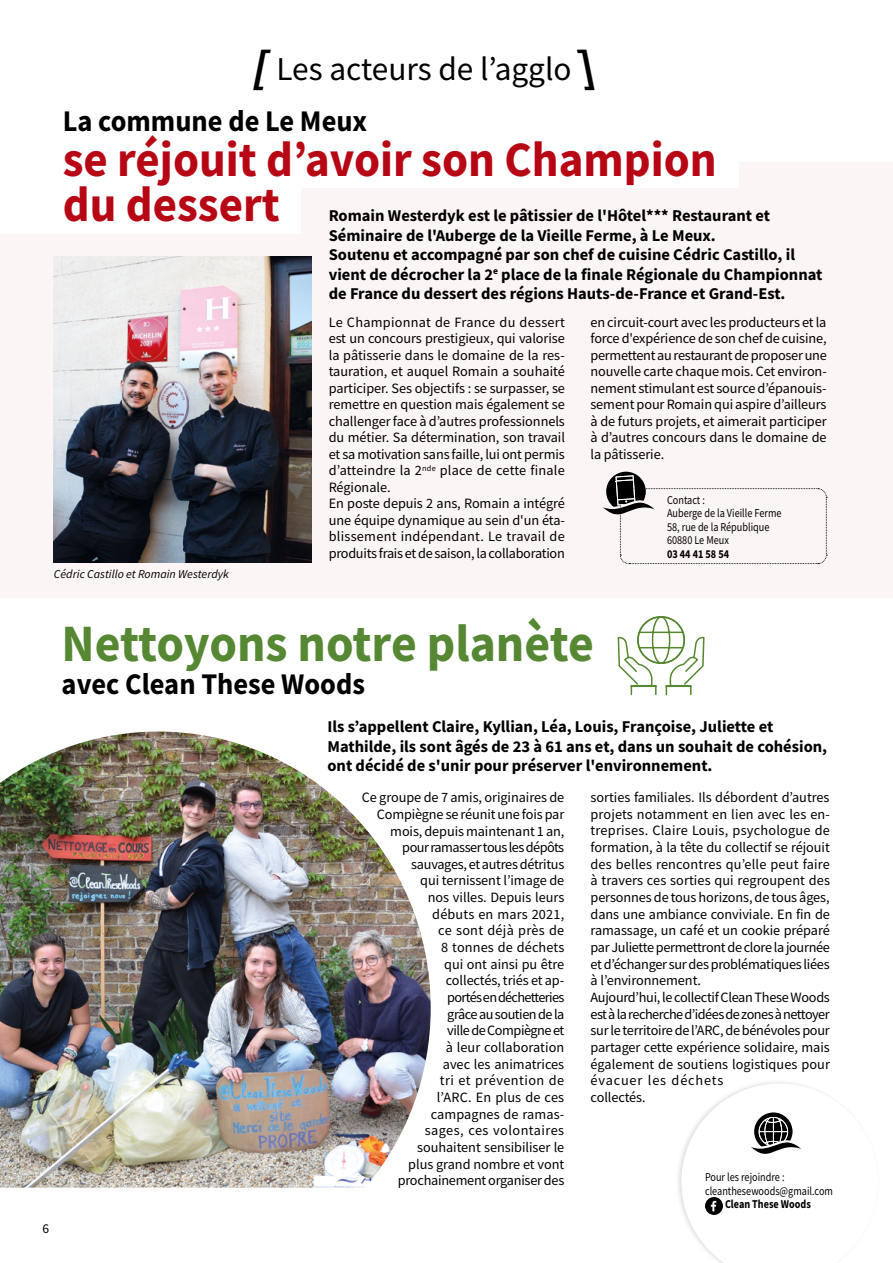
<style>
.page{position:relative;width:893px;height:1263px;background:#fff}
.page>*{position:absolute;margin:0;border:0;box-sizing:border-box;transform-origin:0 0}
.t1{font:700 52.5px "Source Sans Pro";letter-spacing:-.005em;color:#568833;scale:.95 1}
.t2{font:700 49.5px/45px "Source Sans Pro";color:#b70714;scale:.95 1}
.t3{font:33.3px "Source Sans Pro";color:#000}
.t4{font:700 30px "Source Sans Pro";color:#000;scale:.95 1}
.t5{font:700 16.5px/19.5px "Source Sans Pro";color:#000}
.t6{font:14.25px/16.6px "Source Sans Pro";letter-spacing:-.005em;color:#000}
.t7{font:13.5px "Source Sans Pro";color:#000}
.t8{font:12px/13.5px "Source Sans Pro";color:#000;scale:.85 1}
.t9{font:italic 12px "Source Sans Pro";color:#000}
.t10{font:700 12px "Source Sans Pro";color:#000;scale:.85 1}
.s1{font-weight:700;font-style:italic;font-size:47.1px}
</style>
<div class="page">
<div style="left:0;top:163px;width:893px;height:435px;background:#fcf5f5"></div>
<img style="left:54px;top:256px;width:258px;height:306px">
<img style="left:0;top:731px;width:431px;height:457px">
<svg style="left:681px;top:1083px;width:141px;height:180px"></svg>
<svg style="left:617px;top:616px;width:88px;height:71px"></svg>
<div style="left:637px;top:616px;width:48px;height:48px;border:2px solid #568833;border-radius:50%"></div>
<div style="left:57px;top:148px;width:681px;height:40px;background:#fff"></div>
<div style="left:0;top:144px;width:301px;height:90px;background:#fff"></div>
<svg style="left:603px;top:472px;width:224px;height:92px"></svg>
<h3 class="t3" style="left:254px;top:48px;width:319px"><span class="s1">[</span> Les acteurs de l’agglo</h3>
<h3 class="t4" style="left:63px;top:101px;width:322px">La commune de Le Meux</h3>
<h2 class="t2" style="left:63px;top:136px;width:690px">se réjouit d’avoir son Champion du dessert</h2>
<p class="t5" style="left:329px;top:206px;width:495px">Romain Westerdyk est le pâtissier de l'Hôtel*** Restaurant et Séminaire de l'Auberge de la Vieille Ferme, à Le Meux.<br>Soutenu et accompagné par son chef de cuisine Cédric Castillo, il vient de décrocher la 2<sup>e</sup> place de la finale Régionale du Championnat de France du dessert des régions Hauts-de-France et Grand-Est.</p>
<p class="t6" style="left:329px;top:314px;width:238px">Le Championnat de France du dessert est un concours prestigieux, qui valorise la pâtisserie dans le domaine de la res&shy;tauration, et auquel Romain a souhaité participer. Ses objectifs : se surpasser, se remettre en question mais également se challenger face à d’autres professionnels du métier. Sa détermination, son travail et sa motivation sans faille, lui ont permis d’atteindre la 2<sup>nde</sup> place de cette finale Régionale.<br>En poste depuis 2 ans, Romain a intégré une équipe dynamique au sein d'un éta&shy;blissement indépendant. Le travail de produits frais et de saison, la collaboration</p>
<p class="t6" style="left:590px;top:314px;width:238px;text-align:justify">en circuit-court avec les producteurs et la force d'expérience de son chef de cuisine, permettent au restaurant de proposer une nouvelle carte chaque mois. Cet environ&shy;nement stimulant est source d’épanouis&shy;sement pour Romain qui aspire d’ailleurs à de futurs projets, et aimerait participer à d’autres concours dans le domaine de la pâtisserie.</p>
<p class="t8" style="left:667px;top:493px;width:136px">Contact :<br>Auberge de la Vieille Ferme<br>58, rue de la République<br>60880 Le Meux</p>
<p class="t10" style="left:667px;top:545px;width:74px">03 44 41 58 54</p>
<p class="t9" style="left:54px;top:566px;width:176px">Cédric Castillo et Romain Westerdyk</p>
<h1 class="t1" style="left:62px;top:608px;width:562px">Nettoyons notre planète</h1>
<h3 class="t4" style="left:62px;top:664px;width:321px">avec Clean These Woods</h3>
<p class="t5" style="left:327px;top:717px;width:501px">Ils s’appellent Claire, Kyllian, Léa, Louis, Françoise, Juliette et<br>Mathilde, ils sont âgés de 23 à 61 ans et, dans un souhait de cohésion, ont décidé de s'unir pour préserver l'environnement.</p>
<p class="t7" style="left:43px;top:1219px;width:8px">6</p>
<p class="t6" style="left:362px;top:789px;width:204px;text-align:right">Ce groupe de 7 amis, originaires de<br>Compiègne se réunit une fois par mois, depuis maintenant 1 an, pour ramasser tous les dépôts sauvages, et autres détritus<br>qui ternissent l’image de<br>nos villes. Depuis leurs<br>débuts en mars 2021,<br>ce sont déjà près de<br>8 tonnes de déchets<br>qui ont ainsi pu être<br>collectés, triés et ap-<br>portés en déchetteries<br>grâce au soutien de la<br>ville de Compiègne et<br>à leur collaboration<br>avec les animatrices<br>tri et prévention de<br>l’ARC. En plus de ces<br>campagnes de ramas-<br>sages, ces volontaires souhaitent sensibiliser le<br>plus grand nombre et vont prochainement organiser des</p>
<p class="t6" style="left:591px;top:789px;width:241px">sorties familiales. Ils débordent d’autres projets notamment en lien avec les en&shy;treprises. Claire Louis, psychologue de formation, à la tête du collectif se réjouit des belles rencontres qu’elle peut faire à travers ces sorties qui regroupent des personnes de tous horizons, de tous âges, dans une ambiance conviviale. En fin de ramassage, un café et un cookie préparé par Juliette permettront de clore la journée et d’échanger sur des problématiques liées à l’environnement.<br>Aujourd’hui, le collectif Clean These Woods est à la recherche d’idées de zones à nettoyer sur le territoire de l’ARC, de bénévoles pour partager cette expérience solidaire, mais également de soutiens logistiques pour évacuer les déchets<br>collectés.</p>
<p class="t8" style="left:705px;top:1170px;width:152px">Pour les rejoindre : cleanthesewoods@gmail.com</p>
<p class="t10" style="left:725px;top:1196px;width:103px">Clean These Woods</p>
</div>
